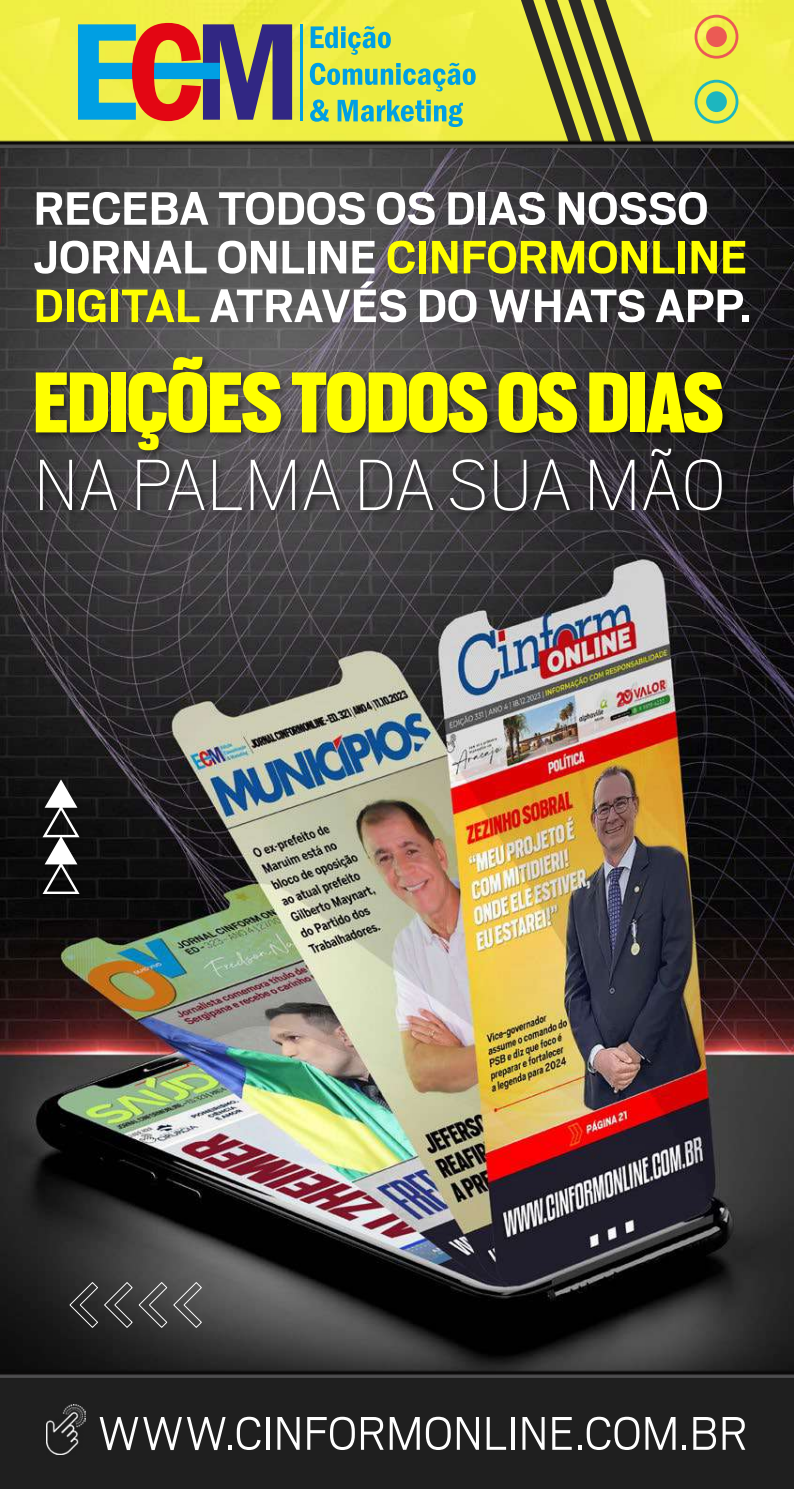
<style>
.page{position:relative;width:794px;height:1489px;background:#fff}
.page>*{position:absolute;margin:0;border:0;box-sizing:border-box;transform-origin:0 0}
.t1{font:900 95.75px "Scout Cond";color:#ff0}
.t2{font:100 80.25px "Scout";color:#fff}
.t3{font:300 52.38px "Scout";color:#fff}
.t4{font:700 51.88px/48.6px "Scout";color:#fff}
.s1{color:#ff0}
</style>
<div class="page">
<img style="left:0;top:158px;width:794px;height:1202px">
<div style="left:34px;top:356px;width:697px;height:163px;background:#000;opacity:.44"></div>
<div style="left:33px;top:191px;width:724px;height:139px;background:#000;opacity:.05"></div>
<div style="left:42px;top:778px;width:43px;height:121px;background:#000;opacity:.08"></div>
<svg style="left:43px;top:779px;width:37px;height:114px"></svg>
<svg style="left:69px;top:1281px;width:133px;height:46px;background:#474747"></svg>
<div style="left:0;top:1375px;width:794px;height:113px;background:#1f1f1f"></div>
<img style="left:0;top:1360px;width:794px;height:18px">
<img style="left:46px;top:1404px;width:40px;height:50px">
<img style="left:0;top:0;width:794px;height:131px">
<svg style="left:521px;top:0;width:132px;height:131px;background:#a6a539"></svg>
<img style="left:0;top:131px;width:794px;height:27px">
<hr style="left:300px;top:24px;width:3px;height:97px;background:#009fe3">
<svg style="left:310px;top:26px;width:166px;height:101px;background:#b1d96b"></svg>
<svg style="left:78px;top:23px;width:214px;height:98px;background:#807b71"></svg>
<svg style="left:694px;top:15px;width:44px;height:44px;background:#efba4d"></svg>
<svg style="left:694px;top:80px;width:44px;height:44px;background:#c0e261"></svg>
<div style="left:706px;top:91px;width:21px;height:21px;background:#1db6bf;border-radius:50%"></div>
<p class="t4" style="left:34px;top:185px;width:719px">RECEBA TODOS OS DIAS NOSSO<br>JORNAL ONLINE <span class="s1">CINFORMONLINE<br>DIGITAL</span> ATRAVÉS DO WHATS APP.</p>
<h1 class="t1" style="left:34px;top:357px;width:691px">EDIÇÕES TODOS OS DIAS</h1>
<h2 class="t2" style="left:34px;top:433px;width:693px">NA PALMA DA SUA MÃO</h2>
<p class="t3" style="left:97px;top:1407px;width:652px">WWW.CINFORMONLINE.COM.BR</p>
</div>
